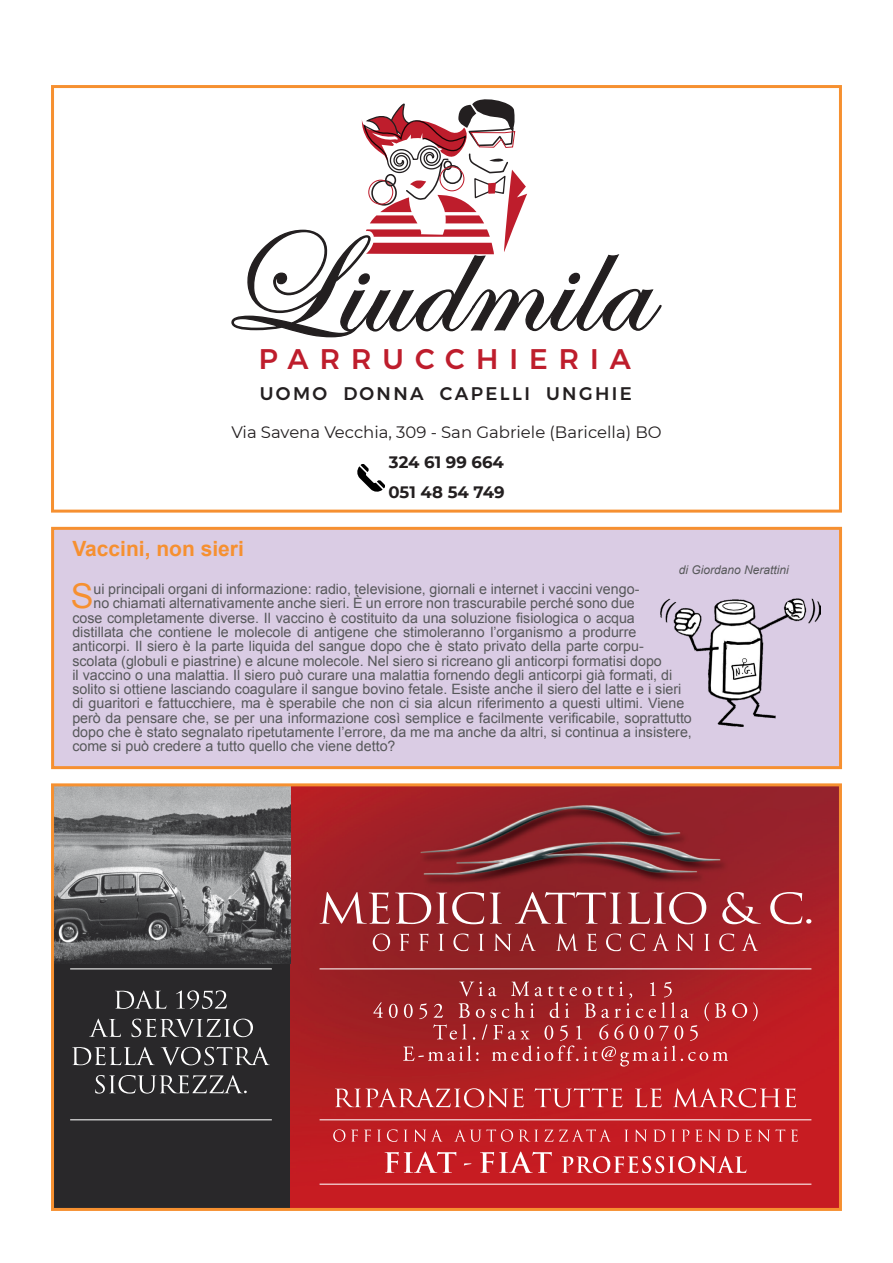
<style>
.page{position:relative;width:893px;height:1263px;background:#fff}
.page>*{position:absolute;margin:0;border:0;box-sizing:border-box;transform-origin:0 0}
.t1{font:34.2px "Arial";color:#f69030}
.t2{font:500 28.2px "Montserrat";letter-spacing:.39em;color:#be1d2c}
.t3{font:700 21px "Arial";color:#f69030}
.t4{font:500 18.15px "Montserrat";letter-spacing:.13em;color:#231f20}
.t5{font:16.5px "Montserrat";color:#231f20}
.t6{font:700 16.5px "Montserrat";color:#231f20}
.t7{font:14.25px "Arial";color:#57585a}
.t8{font:italic 12px "Arial";color:#57585a}
</style>
<div class="page">
<div style="left:51px;top:527px;width:791px;height:242px;background:#dacce4;border:3px solid #f69030"></div>
<div style="left:51px;top:85px;width:791px;height:428px;border:3px solid #f69030"></div>
<img style="left:290px;top:787px;width:548px;height:420px">
<div style="left:53px;top:785px;width:237px;height:424px;background:#29282a"></div>
<img style="left:55px;top:787px;width:235px;height:177px">
<svg style="left:320px;top:892px;width:164px;height:32px"></svg>
<svg style="left:490px;top:892px;width:12px;height:32px"></svg>
<svg style="left:515px;top:892px;width:107px;height:32px;background:#a55054"></svg>
<svg style="left:628px;top:892px;width:78px;height:32px"></svg>
<svg style="left:722px;top:892px;width:39px;height:32px"></svg>
<svg style="left:770px;top:892px;width:41px;height:32px"></svg>
<svg style="left:373px;top:933px;width:17px;height:18px"></svg>
<svg style="left:399px;top:934px;width:10px;height:17px"></svg>
<svg style="left:419px;top:934px;width:9px;height:17px"></svg>
<svg style="left:438px;top:934px;width:6px;height:17px"></svg>
<svg style="left:453px;top:933px;width:15px;height:18px"></svg>
<svg style="left:478px;top:934px;width:6px;height:17px"></svg>
<svg style="left:494px;top:933px;width:18px;height:18px"></svg>
<svg style="left:519px;top:933px;width:17px;height:18px"></svg>
<svg style="left:556px;top:933px;width:22px;height:18px"></svg>
<svg style="left:587px;top:934px;width:10px;height:17px"></svg>
<svg style="left:606px;top:933px;width:15px;height:18px"></svg>
<svg style="left:630px;top:933px;width:15px;height:18px"></svg>
<svg style="left:652px;top:933px;width:17px;height:18px"></svg>
<svg style="left:676px;top:933px;width:18px;height:18px"></svg>
<svg style="left:704px;top:934px;width:6px;height:17px"></svg>
<svg style="left:719px;top:933px;width:15px;height:18px"></svg>
<svg style="left:741px;top:933px;width:17px;height:18px"></svg>
<svg style="left:373px;top:1002px;width:10px;height:16px"></svg>
<svg style="left:753px;top:1002px;width:5px;height:19px"></svg>
<svg style="left:389px;top:981px;width:358px;height:85px;background:#af3336"></svg>
<hr style="left:320px;top:1119px;width:491px;height:1px;background:#fff">
<svg style="left:335px;top:1088px;width:189px;height:19px;background:#c55052"></svg>
<svg style="left:535px;top:1088px;width:87px;height:19px;background:#c9484c"></svg>
<svg style="left:635px;top:1088px;width:27px;height:19px"></svg>
<svg style="left:673px;top:1088px;width:123px;height:19px;background:#d14c51"></svg>
<svg style="left:333px;top:1129px;width:12px;height:13px"></svg>
<svg style="left:351px;top:1129px;width:7px;height:12px"></svg>
<svg style="left:364px;top:1129px;width:7px;height:12px"></svg>
<svg style="left:377px;top:1129px;width:4px;height:12px"></svg>
<svg style="left:387px;top:1129px;width:10px;height:13px"></svg>
<svg style="left:404px;top:1129px;width:4px;height:12px"></svg>
<svg style="left:414px;top:1129px;width:29px;height:13px"></svg>
<svg style="left:454px;top:1129px;width:59px;height:13px"></svg>
<svg style="left:519px;top:1129px;width:19px;height:12px"></svg>
<svg style="left:544px;top:1129px;width:9px;height:13px"></svg>
<svg style="left:559px;top:1129px;width:52px;height:13px"></svg>
<svg style="left:624px;top:1129px;width:4px;height:12px"></svg>
<svg style="left:634px;top:1129px;width:13px;height:13px"></svg>
<svg style="left:653px;top:1129px;width:12px;height:13px"></svg>
<svg style="left:671px;top:1129px;width:4px;height:12px"></svg>
<svg style="left:682px;top:1129px;width:7px;height:12px"></svg>
<svg style="left:695px;top:1129px;width:7px;height:13px"></svg>
<svg style="left:708px;top:1129px;width:13px;height:13px"></svg>
<svg style="left:727px;top:1129px;width:12px;height:13px"></svg>
<svg style="left:745px;top:1129px;width:7px;height:13px"></svg>
<svg style="left:758px;top:1129px;width:27px;height:13px"></svg>
<svg style="left:791px;top:1129px;width:7px;height:13px"></svg>
<svg style="left:385px;top:1151px;width:71px;height:22px;background:#d4585c"></svg>
<svg style="left:464px;top:1163px;width:7px;height:2px"></svg>
<svg style="left:480px;top:1151px;width:72px;height:22px"></svg>
<svg style="left:562px;top:1156px;width:184px;height:17px"></svg>
<hr style="left:320px;top:1184px;width:491px;height:1px;background:#fff">
<hr style="left:320px;top:968px;width:491px;height:1px;background:#fff">
<svg style="left:95px;top:1075px;width:152px;height:18px"></svg>
<svg style="left:72px;top:1047px;width:83px;height:18px"></svg>
<svg style="left:161px;top:1047px;width:109px;height:18px"></svg>
<svg style="left:89px;top:1018px;width:32px;height:19px"></svg>
<svg style="left:132px;top:1018px;width:121px;height:19px"></svg>
<svg style="left:115px;top:990px;width:51px;height:19px"></svg>
<svg style="left:176px;top:990px;width:51px;height:19px"></svg>
<hr style="left:70px;top:968px;width:202px;height:1px;background:#fff">
<hr style="left:70px;top:1119px;width:202px;height:1px;background:#fff">
<div style="left:51px;top:783px;width:791px;height:428px;border:3px solid #f69030"></div>
<img style="left:660px;top:598px;width:161px;height:128px">
<img style="left:731px;top:657px;width:25px;height:22px">
<svg style="left:231px;top:99px;width:431px;height:239px"></svg>
<svg style="left:357px;top:464px;width:28px;height:28px"></svg>
<p class="t2" style="left:259px;top:337px;width:374px">PARRUCCHIERIA</p>
<p class="t4" style="left:260px;top:380px;width:373px">UOMO DONNA CAPELLI UNGHIE</p>
<p class="t5" style="left:231px;top:421px;width:432px">Via Savena Vecchia, 309 - San Gabriele (Baricella) BO</p>
<p class="t6" style="left:389px;top:451px;width:117px">324 61 99 664</p>
<p class="t6" style="left:388px;top:481px;width:118px">051 48 54 749</p>
<p class="t3" style="left:72px;top:535px;width:173px">Vaccini, non sieri</p>
<p class="t8" style="left:679px;top:562px;width:112px">di Giordano Nerattini</p>
<p class="t1" style="left:71px;top:574px;width:24px">S</p>
<p class="t7" style="left:94px;top:580px;width:547px">ui principali organi di informazione: radio, televisione, giornali e internet i vaccini vengo-</p>
<p class="t7" style="left:94px;top:594px;width:543px">no chiamati alternativamente anche sieri. È un errore non trascurabile perché sono due</p>
<p class="t7" style="left:72px;top:608px;width:564px">cose completamente diverse. Il vaccino è costituito da una soluzione fisiologica o acqua</p>
<p class="t7" style="left:72px;top:623px;width:565px">distillata che contiene le molecole di antigene che stimoleranno l’organismo a produrre</p>
<p class="t7" style="left:72px;top:637px;width:573px">anticorpi. Il siero è la parte liquida del sangue dopo che è stato privato della parte corpu-</p>
<p class="t7" style="left:72px;top:651px;width:591px">scolata (globuli e piastrine) e alcune molecole. Nel siero si ricreano gli anticorpi formatisi dopo</p>
<p class="t7" style="left:72px;top:665px;width:601px">il vaccino o una malattia. Il siero può curare una malattia fornendo degli anticorpi già formati, di</p>
<p class="t7" style="left:72px;top:680px;width:611px">solito si ottiene lasciando coagulare il sangue bovino fetale. Esiste anche il siero del latte e i sieri</p>
<p class="t7" style="left:72px;top:694px;width:613px">di guaritori e fattucchiere, ma è sperabile che non ci sia alcun riferimento a questi ultimi. Viene</p>
<p class="t7" style="left:72px;top:708px;width:621px">però da pensare che, se per una informazione così semplice e facilmente verificabile, soprattutto</p>
<p class="t7" style="left:72px;top:722px;width:621px">dopo che è stato segnalato ripetutamente l’errore, da me ma anche da altri, si continua a insistere,</p>
<p class="t7" style="left:72px;top:737px;width:325px">come si può credere a tutto quello che viene detto?</p>
</div>
